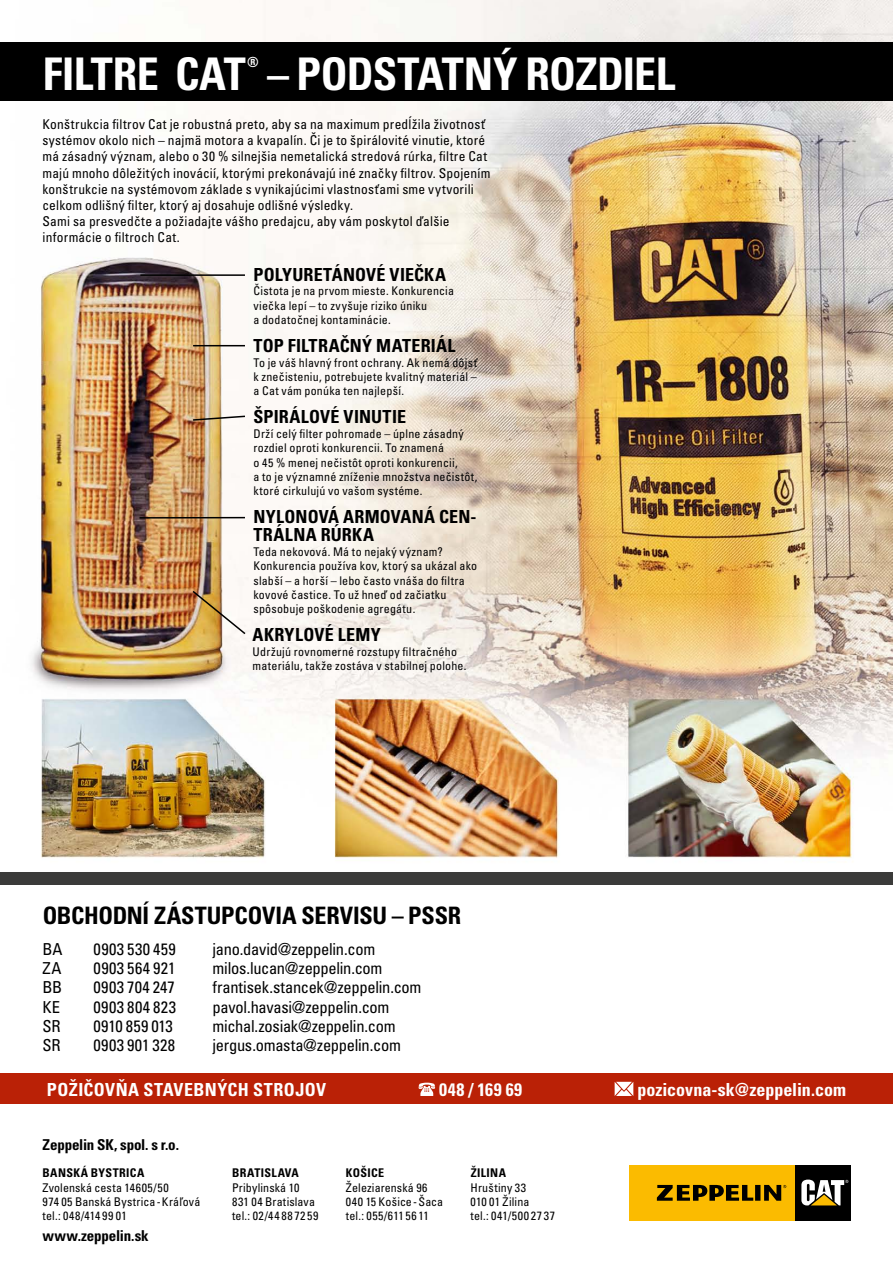
<style>
.page{position:relative;width:893px;height:1263px;background:#fff}
.page>*{position:absolute;margin:0;border:0;box-sizing:border-box;transform-origin:0 0}
.t1{font:700 condensed 45px "Univers";letter-spacing:-.015em;color:#fff}
.t2{font:700 condensed 24px "Univers";letter-spacing:-.01em;color:#000}
.t3{font:700 condensed 18px/18px "Univers";letter-spacing:.01em;color:#000}
.t4{font:700 condensed 18px "Univers";color:#fff}
.t5{font:condensed 16.5px "Univers";letter-spacing:-.005em;color:#000}
.t6{font:condensed 16.5px "Univers";letter-spacing:.025em;color:#000}
.t7{font:700 condensed 15px "Univers";letter-spacing:-.01em;color:#000}
.t8{font:700 condensed 13.95px "Univers";color:#fff}
.t9{font:condensed 13.5px/16.2px "Univers";letter-spacing:.015em;color:#000}
.t10{font:condensed 12px/14.4px "Univers";letter-spacing:.015em;color:#000}
.t11{font:condensed 12px/14.4px "Univers";letter-spacing:.045em;color:#000}
.t12{font:700 condensed 12px "Univers";letter-spacing:.025em;color:#000}
</style>
<div class="page">
<img style="left:0;top:0;width:893px;height:1221px">
<div style="left:0;top:872px;width:893px;height:13px;background:#3b3b3a"></div>
<div style="left:0;top:1073px;width:893px;height:31px;background:#ba2106"></div>
<svg style="left:419px;top:1083px;width:16px;height:13px"></svg>
<svg style="left:615px;top:1082px;width:18px;height:14px"></svg>
<div style="left:629px;top:1165px;width:166px;height:55px;background:#fbbb00"></div>
<div style="left:795px;top:1165px;width:55px;height:55px;background:#000"></div>
<svg style="left:801px;top:1179px;width:47px;height:26px"></svg>
<svg style="left:657px;top:1185px;width:129px;height:16px"></svg>
<div style="left:0;top:43px;width:893px;height:58px;background:#000"></div>
<hr style="left:140px;top:274px;width:105px;height:2px;background:#000">
<hr style="left:140px;top:517px;width:105px;height:2px;background:#000">
<hr style="left:193px;top:345px;width:52px;height:1px;background:#000">
<svg style="left:191px;top:415px;width:56px;height:7px"></svg>
<svg style="left:191px;top:589px;width:56px;height:47px"></svg>
<h1 class="t1" style="left:43px;top:46px;width:205px">FILTRE CAT</h1>
<p class="t8" style="left:247px;top:53px;width:13px">®</p>
<h1 class="t1" style="left:267px;top:46px;width:410px">– PODSTATNÝ ROZDIEL</h1>
<p class="t9" style="left:43px;top:116px;width:449px">Konštrukcia filtrov Cat je robustná preto, aby sa na maximum predĺžila životnosť systémov okolo nich – najmä motora a kvapalín. Či je to špirálovité vinutie, ktoré má zásadný význam, alebo o 30 % silnejšia nemetalická stredová rúrka, filtre Cat majú mnoho dôležitých inovácií, ktorými prekonávajú iné značky filtrov. Spojením konštrukcie na systémovom základe s vynikajúcimi vlastnosťami sme vytvorili celkom odlišný filter, ktorý aj dosahuje odlišné výsledky.<br>Sami sa presvedčte a požiadajte vášho predajcu, aby vám poskytol ďalšie informácie o filtroch Cat.</p>
<h3 class="t3" style="left:253px;top:265px;width:194px">POLYURETÁNOVÉ VIEČKA</h3>
<p class="t10" style="left:253px;top:284px;width:202px">Čistota je na prvom mieste. Konkurencia viečka lepí – to zvyšuje riziko úniku<br>a dodatočnej kontaminácie.</p>
<h3 class="t3" style="left:253px;top:337px;width:204px">TOP FILTRAČNÝ MATERIÁL</h3>
<p class="t10" style="left:253px;top:355px;width:226px;text-align:justify">To je váš hlavný front ochrany. Ak nemá dôjsť k znečisteniu, potrebujete kvalitný materiál – a Cat vám ponúka ten najlepší.</p>
<h3 class="t3" style="left:253px;top:408px;width:154px">ŠPIRÁLOVÉ VINUTIE</h3>
<p class="t10" style="left:253px;top:426px;width:226px">Drží celý filter pohromade – úplne zásadný rozdiel oproti konkurencii. To znamená<br>o 45 % menej nečistôt oproti konkurencii,<br>a to je významné zníženie množstva nečistôt, ktoré cirkulujú vo vašom systéme.</p>
<h3 class="t3" style="left:253px;top:508px;width:225px">NYLONOVÁ ARMOVANÁ CEN-<br>TRÁLNA RÚRKA</h3>
<p class="t10" style="left:253px;top:544px;width:225px">Teda nekovová. M á to nejaký význam?<br>Konkurencia používa kov, ktorý sa ukázal ako slabší – a horší – lebo často vnáša do filtra kovové častice. To už hneď od začiatku spôsobuje poškodenie agregátu.</p>
<h3 class="t3" style="left:253px;top:626px;width:130px">AKRYLOVÉ LEMY</h3>
<p class="t10" style="left:253px;top:644px;width:215px">Udržujú rovnomerné rozstupy filtračného materiálu, takže zostáva v stabilnej polohe.</p>
<h2 class="t2" style="left:43px;top:901px;width:192px">Obchodní zástupcovia</h2>
<h2 class="t2" style="left:302px;top:901px;width:13px">servis</h2>
<h2 class="t2" style="left:372px;top:901px;width:90px">u – PSSR</h2>
<h3 class="t5" style="left:43px;top:938px;width:16px">BA</h3>
<h3 class="t6" style="left:94px;top:938px;width:84px">0903 530 459</h3>
<h3 class="t5" style="left:213px;top:938px;width:164px">jano.david@zeppelin.com</h3>
<h3 class="t5" style="left:43px;top:958px;width:15px">ZA</h3>
<h3 class="t6" style="left:94px;top:958px;width:83px">0903 564 921</h3>
<h3 class="t5" style="left:213px;top:958px;width:171px">milos.lucan@zeppelin.com</h3>
<h3 class="t5" style="left:43px;top:977px;width:21px">BB</h3>
<h3 class="t6" style="left:94px;top:977px;width:83px">0903 704 247</h3>
<h3 class="t5" style="left:213px;top:977px;width:210px">frantisek.stancek@zeppelin.com</h3>
<h3 class="t5" style="left:43px;top:996px;width:7px">KE</h3>
<h3 class="t6" style="left:94px;top:996px;width:84px">0903 804 823</h3>
<h3 class="t5" style="left:213px;top:996px;width:178px">pavol.havasi@zeppelin.com</h3>
<h3 class="t5" style="left:42px;top:1015px;width:7px">SR</h3>
<h3 class="t5" style="left:94px;top:1015px;width:81px">0910 859 013</h3>
<h3 class="t5" style="left:213px;top:1015px;width:185px">michal.zosiak@zeppelin.com</h3>
<h3 class="t5" style="left:42px;top:1035px;width:7px">SR</h3>
<h3 class="t6" style="left:93px;top:1035px;width:83px">0903 901 328</h3>
<h3 class="t5" style="left:213px;top:1035px;width:190px">jergus.omasta@zeppelin.com</h3>
<h3 class="t4" style="left:47px;top:1078px;width:42px">Požičov</h3>
<h3 class="t4" style="left:116px;top:1078px;width:39px">ňa stavebn</h3>
<h3 class="t4" style="left:217px;top:1078px;width:48px">ých strojov</h3>
<h3 class="t4" style="left:439px;top:1078px;width:85px">048 / 169 69</h3>
<h3 class="t4" style="left:637px;top:1078px;width:210px">pozicovna-sk@zeppelin.com</h3>
<p class="t7" style="left:43px;top:1135px;width:138px">Zeppelin SK, spol. s r.o.</p>
<p class="t12" style="left:43px;top:1165px;width:103px">BANSKÁ BYSTRICA</p>
<p class="t10" style="left:43px;top:1180px;width:159px">Zvolenská cesta 14605/50<br>974 05 Banská Bystrica- Kráľová tel.: 048/414 99 01</p>
<p class="t12" style="left:346px;top:1165px;width:40px">KOŠICE</p>
<p class="t10" style="left:346px;top:1180px;width:99px">Železiarenská 96<br>040 15 Košice- Šaca tel.: 055/611 56 11</p>
<p class="t12" style="left:471px;top:1165px;width:37px">ŽILINA</p>
<p class="t10" style="left:471px;top:1180px;width:86px">Hruštiny 33<br>010 01 Žilina<br>tel.: 041/5002737</p>
<p class="t12" style="left:232px;top:1165px;width:68px">BRATISLAVA</p>
<p class="t11" style="left:232px;top:1180px;width:88px">Pribylinská 10<br>831 04 Bratislava tel.: 02/44887259</p>
<p class="t7" style="left:43px;top:1226px;width:108px">www.zeppelin.sk</p>
</div>
